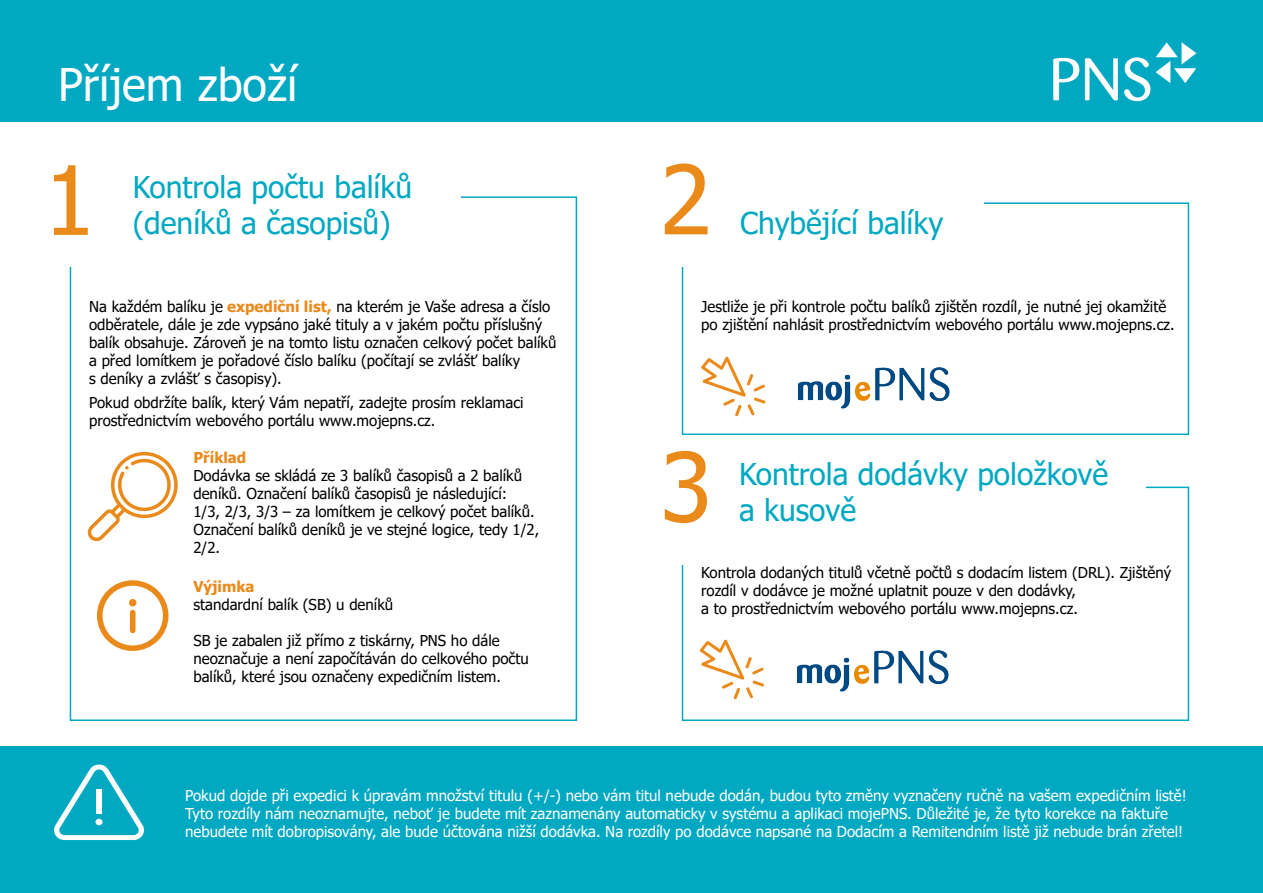
<style>
.page{position:relative;width:1263px;height:893px;background:#fff}
.page>*{position:absolute;margin:0;border:0;box-sizing:border-box;transform-origin:0 0}
.t1{font:95.4px "Tahoma";color:#e98a1b}
.t2{font:45px "Tahoma";color:#fff}
.t3{font:30px/36px "Tahoma";color:#00a8c2}
.t4{font:15px/18px "Tahoma";color:#000}
.t5{font:15px/18px "Tahoma";color:#fff}
.t6{font:700 15px "Tahoma";color:#e98a1b}
.s1{font-weight:700;color:#e98a1b}
</style>
<div class="page">
<div style="left:0;top:0;width:1263px;height:121px;background:#00a8c2"></div>
<div style="left:0;top:746px;width:1263px;height:147px;background:#00a8c2"></div>
<svg style="left:1053px;top:58px;width:26px;height:42px"></svg>
<svg style="left:1085px;top:58px;width:33px;height:42px"></svg>
<svg style="left:1124px;top:42px;width:72px;height:59px"></svg>
<div style="left:682px;top:202px;width:507px;height:233px;border:2px solid #00a8c2"></div>
<div style="left:682px;top:487px;width:507px;height:234px;border:2px solid #00a8c2"></div>
<svg style="left:701px;top:357px;width:65px;height:59px"></svg>
<svg style="left:54px;top:764px;width:90px;height:76px"></svg>
<div style="left:96px;top:789px;width:6px;height:25px;background:#fff"></div>
<div style="left:95px;top:819px;width:8px;height:6px;background:#fff;border-radius:50%"></div>
<svg style="left:87px;top:452px;width:91px;height:90px"></svg>
<svg style="left:97px;top:580px;width:71px;height:71px"></svg>
<div style="left:130px;top:610px;width:6px;height:23px;background:#e98a1b;border-radius:3px"></div>
<div style="left:129px;top:599px;width:7px;height:7px;background:#e98a1b;border-radius:50%"></div>
<img style="left:798px;top:367px;width:152px;height:41px">
<svg style="left:700px;top:640px;width:64px;height:59px"></svg>
<img style="left:797px;top:650px;width:152px;height:41px">
<div style="left:631px;top:170px;width:353px;height:97px;background:#fff"></div>
<div style="left:631px;top:468px;width:515px;height:97px;background:#fff"></div>
<p class="t2" style="left:58px;top:55px;width:241px">Příjem zboží</p>
<p class="t1" style="left:43px;top:136px;width:54px">1</p>
<p class="t3" style="left:133px;top:171px;width:281px">Kontrola počtu balíků</p>
<p class="t3" style="left:133px;top:207px;width:260px">(deníků a časopisů)</p>
<p class="t4" style="left:89px;top:299px;width:469px">Na každém balíku je <span class="s1">expediční list,</span> na kterém je Vaše adresa a číslo odběratele, dále je zde vypsáno jaké tituly a v jakém počtu příslušný balík obsahuje. Zároveň je na tomto listu označen celkový počet balíků a před lomítkem je pořadové číslo balíku (počítají se zvlášť balíky<br>s deníky a zvlášť s časopisy).</p>
<p class="t4" style="left:89px;top:395px;width:436px">Pokud obdržíte balík, který Vám nepatří, zadejte prosím reklamaci prostřednictvím webového portálu www.mojepns.cz.</p>
<p class="t6" style="left:193px;top:447px;width:54px">Příklad</p>
<p class="t4" style="left:193px;top:468px;width:347px">Dodávka se skládá ze 3 balíků časopisů a 2 balíků deníků. Označení balíků časopisů je následující:<br>1/3, 2/3, 3/3 – za lomítkem je celkový počet balíků.<br>Označení balíků deníků je ve stejné logice, tedy 1/2, 2/2.</p>
<p class="t4" style="left:193px;top:578px;width:201px"><span class="s1">Výjimka<br></span>standardní balík (SB) u deníků</p>
<p class="t4" style="left:193px;top:632px;width:337px">SB je zabalen již přímo z tiskárny, PNS ho dále neoznačuje a není započítáván do celkového počtu balíků, které jsou označeny expedičním listem.</p>
<p class="t1" style="left:660px;top:136px;width:54px">2</p>
<p class="t3" style="left:740px;top:207px;width:205px">Chybějící balíky</p>
<p class="t4" style="left:701px;top:298px;width:475px">Jestliže je při kontrole počtu balíků zjištěn rozdíl, je nutné jej okamžitě po zjištění nahlásit prostřednictvím webového portálu www.mojepns.cz.</p>
<p class="t1" style="left:660px;top:423px;width:54px">3</p>
<p class="t3" style="left:739px;top:458px;width:371px">Kontrola dodávky položkově a kusově</p>
<p class="t4" style="left:701px;top:564px;width:471px">Kontrola dodaných titulů včetně počtů s dodacím listem (DRL). Zjištěný rozdíl v dodávce je možné uplatnit pouze v den dodávky,<br>a to prostřednictvím webového portálu www.mojepns.cz.</p>
<p class="t5" style="left:185px;top:787px;width:1003px">Pokud dojde při expedici k úpravám množství titulu (+/-) nebo vám titul nebude dodán, budou tyto změny vyznačeny ručně na vašem expedičním listě!<br>Tyto rozdíly nám neoznamujte, neboť je budete mít zaznamenány automaticky v systému a aplikaci mojePNS. Důležité je, že tyto korekce na faktuře nebudete mít dobropisovány, ale bude účtována nižší dodávka. Na rozdíly po dodávce napsané na Dodacím a Remitendním listě již nebude brán zřetel!</p>
</div>
